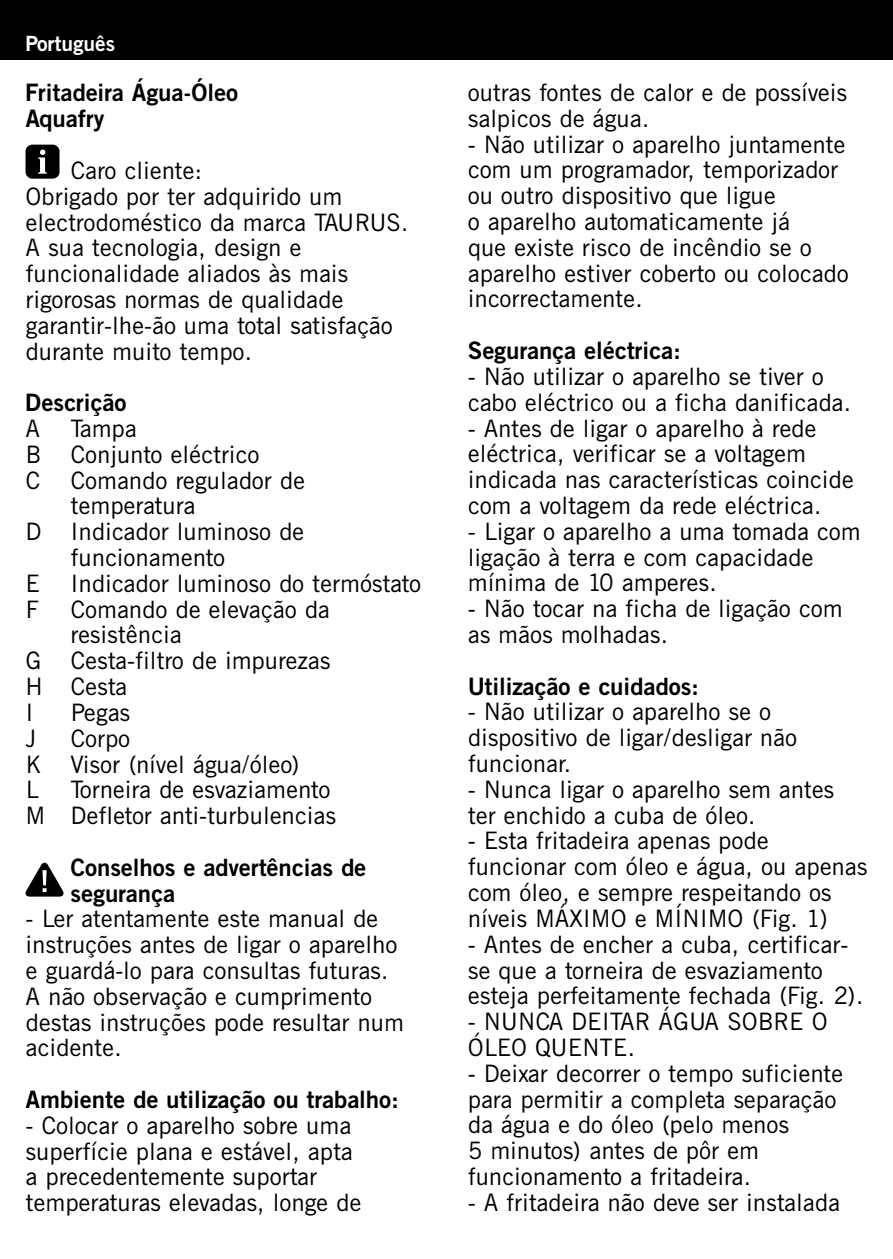
<style>
.page{position:relative;width:893px;height:1259px;background:#fff}
.page>*{position:absolute;margin:0;border:0;box-sizing:border-box;transform-origin:0 0}
.t1{font:24px/25.8px "Cg Trade";color:#000}
.t2{font:24px/25.8px "Cg Trade Bd No 2";color:#000}
.t3{font:21px "Cg Trade Bd No 2";color:#fff}
</style>
<div class="page">
<div style="left:0;top:0;width:893px;height:60px;background:#000"></div>
<div style="left:26px;top:145px;width:34px;height:34px;background:#000;border-radius:7px"></div>
<svg style="left:38px;top:150px;width:9px;height:24px"></svg>
<svg style="left:25px;top:862px;width:39px;height:34px"></svg>
<p class="t3" style="left:26px;top:31px;width:91px">Português</p>
<p class="t2" style="left:26px;top:80px;width:214px">Fritadeira Água-Óleo<br>Aquafry</p>
<p class="t1" style="left:26px;top:158px;width:385px;text-indent:45px">Caro cliente:<br>Obrigado por ter adquirido um electrodoméstico da marca TAURUS.<br>A sua tecnologia, design e funcionalidade aliados às mais rigorosas normas de qualidade garantir-lhe-ão uma total satisfação durante muito tempo.</p>
<p class="t2" style="left:26px;top:390px;width:102px">Descrição</p>
<p class="t1" style="left:26px;top:416px;width:16px">A</p>
<p class="t1" style="left:26px;top:416px;width:235px;text-indent:45px">Tampa<br>B Conjunto eléctrico<br>C</p>
<p class="t1" style="left:71px;top:467px;width:236px">Comando regulador de</p>
<p class="t1" style="left:71px;top:493px;width:126px">temperatura</p>
<p class="t1" style="left:26px;top:519px;width:280px">D Indicador luminoso de</p>
<p class="t1" style="left:71px;top:545px;width:156px">funcionamento</p>
<p class="t1" style="left:26px;top:570px;width:16px">E</p>
<p class="t1" style="left:71px;top:570px;width:352px">Indicador luminoso do termóstato</p>
<p class="t1" style="left:26px;top:596px;width:15px">F</p>
<p class="t1" style="left:71px;top:596px;width:261px">Comando de elevação da</p>
<p class="t1" style="left:71px;top:622px;width:113px">resistência</p>
<p class="t1" style="left:26px;top:648px;width:306px">G Cesta-filtro de impurezas</p>
<p class="t1" style="left:26px;top:674px;width:103px">H Cesta</p>
<p class="t1" style="left:26px;top:699px;width:9px">I</p>
<p class="t1" style="left:71px;top:699px;width:61px">Pegas</p>
<p class="t1" style="left:26px;top:725px;width:12px">J</p>
<p class="t1" style="left:26px;top:725px;width:276px;text-indent:45px">Corpo<br>K Visor (nível água/óleo)<br>L</p>
<p class="t1" style="left:26px;top:777px;width:312px;text-align:right">Torneira de esvaziamento<br>M Defletor anti-turbulencias</p>
<p class="t2" style="left:71px;top:854px;width:297px">Conselhos e advertências de segurança</p>
<p class="t1" style="left:26px;top:906px;width:380px">- Ler atentamente este manual de instruções antes de ligar o aparelho e guardá-lo para consultas futuras.<br>A não observação e cumprimento destas instruções pode resultar num acidente.</p>
<p class="t2" style="left:26px;top:1086px;width:375px">Ambiente de utilização ou trabalho:</p>
<p class="t1" style="left:26px;top:1112px;width:337px">- Colocar o aparelho sobre uma superfície plana e estável, apta a precedentemente suportar temperaturas elevadas, longe de</p>
<p class="t1" style="left:468px;top:80px;width:381px">outras fontes de calor e de possíveis salpicos de água.</p>
<p class="t1" style="left:468px;top:131px;width:383px">- Não utilizar o aparelho juntamente com um programador, temporizador ou outro dispositivo que ligue<br>o aparelho automaticamente já<br>que existe risco de incêndio se o aparelho estiver coberto ou colocado incorrectamente.</p>
<p class="t2" style="left:468px;top:338px;width:215px">Segurança eléctrica:</p>
<p class="t1" style="left:468px;top:363px;width:385px">- Não utilizar o aparelho se tiver o cabo eléctrico ou a ficha danificada.</p>
<p class="t1" style="left:468px;top:415px;width:388px">- Antes de ligar o aparelho à rede eléctrica, verificar se a voltagem indicada nas características coincide com a voltagem da rede eléctrica.</p>
<p class="t1" style="left:468px;top:518px;width:395px">- Ligar o aparelho a uma tomada com ligação à terra e com capacidade mínima de 10 amperes.</p>
<p class="t1" style="left:468px;top:596px;width:376px">- Não tocar na ficha de ligação com as mãos molhadas.</p>
<p class="t2" style="left:468px;top:673px;width:233px">Utilização e cuidados:</p>
<p class="t1" style="left:468px;top:699px;width:331px">- Não utilizar o aparelho se o dispositivo de ligar/desligar não funcionar.</p>
<p class="t1" style="left:468px;top:776px;width:368px">- Nunca ligar o aparelho sem antes ter enchido a cuba de óleo.</p>
<p class="t1" style="left:468px;top:828px;width:401px">- Esta fritadeira apenas pode funcionar com óleo e água, ou apenas com óleo, e sempre respeitando os níveis MÁXIMO e MÍNIMO (Fig. 1)</p>
<p class="t1" style="left:468px;top:931px;width:398px">- Antes de encher a cuba, certificar&shy;se que a torneira de esvaziamento esteja perfeitamente fechada (Fig. 2).</p>
<p class="t1" style="left:468px;top:1008px;width:361px">- NUNCA DEITAR ÁGUA SOBRE O<br>ÓLEO QUENTE.</p>
<p class="t1" style="left:468px;top:1060px;width:377px">- Deixar decorrer o tempo suficiente para permitir a completa separação da água e do óleo (pelo menos<br>5 minutos) antes de pôr em funcionamento a fritadeira.</p>
<p class="t1" style="left:468px;top:1189px;width:374px">- A fritadeira não deve ser instalada</p>
</div>
